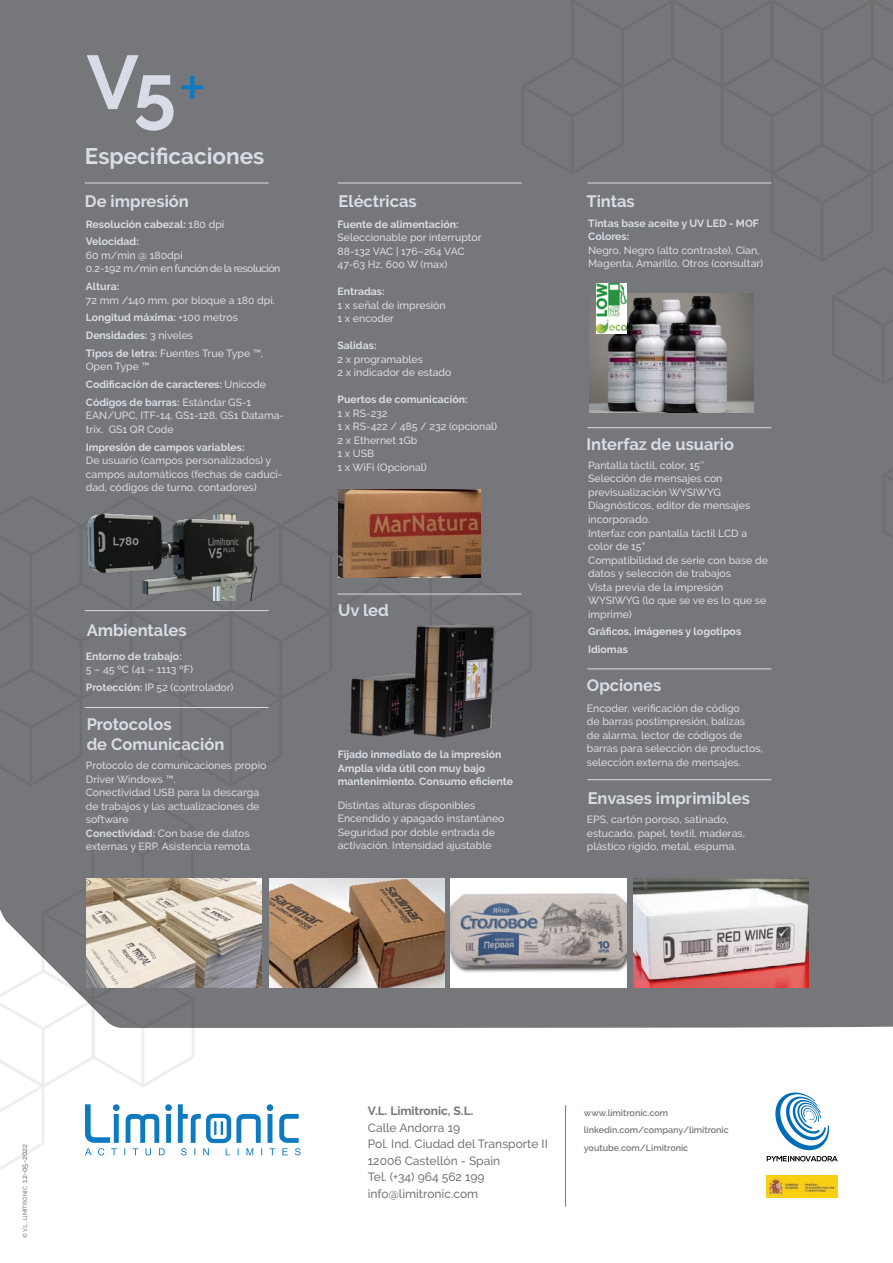
<style>
.page{position:relative;width:893px;height:1263px;background:#fff}
.page>*{position:absolute;margin:0;border:0;box-sizing:border-box;transform-origin:0 0}
.t1{font:700 77.1px "Raleway";color:#d8dce6}
.t2{font:700 22.5px "Raleway";color:#d8dce6}
.t3{font:700 16.5px/19.8px "Raleway";color:#d8dce6}
.t4{font:500 12px/16.5px "Raleway";color:#76777a}
.t5{font:700 12px "Raleway";color:#76777a}
.t6{font:500 10.5px/13.5px "Raleway";color:#d8dce6}
.t7{font:700 10.5px/17.7px "Raleway";color:#d8dce6}
.t8{font:500 10.5px/13.5px "Raleway";letter-spacing:-.05em;color:#d8dce6}
.t9{font:600 9px/17.5px "Raleway";color:#76777a}
.t10{font:500 6px "Raleway";color:#76777a}
.s1{font-weight:500}
.s2{font-weight:700}
.s3{font-size:7.5px}
</style>
<div class="page">
<div style="left:0;top:0;width:893px;height:1028px;background:#76777a"></div>
<svg style="left:883px;top:444px;width:10px;height:118px"></svg>
<div style="left:521px;top:0;width:372px;height:385px;background:#76777a"></div>
<div style="left:0;top:495px;width:532px;height:291px;background:#76777a"></div>
<svg style="left:775px;top:1092px;width:54px;height:58px"></svg>
<svg style="left:767px;top:1156px;width:71px;height:5px"></svg>
<img style="left:767px;top:1175px;width:71px;height:22px">
<svg style="left:0;top:796px;width:301px;height:374px"></svg>
<hr style="left:565px;top:1105px;width:1px;height:101px;background:#76777a">
<hr style="left:85px;top:183px;width:184px;height:1px;background:#d8dce6">
<hr style="left:85px;top:610px;width:184px;height:1px;background:#d8dce6">
<hr style="left:587px;top:427px;width:184px;height:1px;background:#d8dce6">
<hr style="left:587px;top:669px;width:184px;height:1px;background:#d8dce6">
<hr style="left:587px;top:779px;width:184px;height:1px;background:#d8dce6">
<hr style="left:85px;top:707px;width:184px;height:1px;background:#d8dce6">
<hr style="left:338px;top:183px;width:184px;height:1px;background:#d8dce6">
<hr style="left:338px;top:594px;width:184px;height:1px;background:#d8dce6">
<hr style="left:587px;top:183px;width:184px;height:1px;background:#d8dce6">
<img style="left:589px;top:293px;width:165px;height:120px">
<img style="left:596px;top:283px;width:31px;height:50px">
<img style="left:87px;top:878px;width:175px;height:109px">
<img style="left:269px;top:878px;width:176px;height:109px">
<img style="left:451px;top:878px;width:175px;height:109px">
<img style="left:633px;top:878px;width:175px;height:109px">
<img style="left:341px;top:620px;width:162px;height:121px">
<svg style="left:87px;top:55px;width:52px;height:54px"></svg>
<svg style="left:181px;top:76px;width:22px;height:23px"></svg>
<img style="left:338px;top:490px;width:143px;height:88px">
<img style="left:85px;top:507px;width:177px;height:93px">
<h1 class="t1" style="left:133px;top:48px;width:44px">5</h1>
<h2 class="t2" style="left:85px;top:144px;width:181px">Especificaciones</h2>
<h3 class="t3" style="left:85px;top:191px;width:105px">De impresión</h3>
<p class="t7" style="left:86px;top:215px;width:140px">Resolución cabezal: <span class="s1">180 dpi<br></span>Velocidad:</p>
<p class="t8" style="left:86px;top:248px;width:196px">60 m/min @ 180dpi<br>0.2-192 m/min en función de la resolución</p>
<p class="t7" style="left:86px;top:278px;width:35px">Altura:</p>
<p class="t6" style="left:86px;top:291px;width:191px;line-height:17.7px">72 mm /140 mm. por bloque a 180 dpi.<br><span class="s2">Longitud máxima:</span> +100 metros<br><span class="s2">Densidades:</span> 3 niveles<br><span class="s2">Tipos de letra:</span> Fuentes True Type ™,</p>
<p class="t7" style="left:86px;top:358px;width:182px"><span class="s1">Open Type ™<br></span>Codificación de caracteres: <span class="s1">Unicode<br></span>Códigos de barras: <span class="s1">Estándar GS-1</span></p>
<p class="t6" style="left:86px;top:409px;width:200px">EAN/UPC, ITF-14, GS1-128, GS1 Datama&shy;trix, GS1 QR Code</p>
<p class="t7" style="left:86px;top:438px;width:160px">Impresión de campos variables:</p>
<p class="t6" style="left:86px;top:454px;width:198px">De usuario (campos personalizados) y campos automáticos (fechas de caduci&shy;dad, códigos de turno, contadores)</p>
<h3 class="t3" style="left:87px;top:620px;width:102px">Ambientales</h3>
<p class="t7" style="left:86px;top:647px;width:98px">Entorno de trabajo:</p>
<p class="t6" style="left:86px;top:661px;width:149px;line-height:17.7px">5 – 45 ºC (41 – 1113 ºF)<br><span class="s2">Protección:</span> IP 52 (controlador)</p>
<h3 class="t3" style="left:87px;top:715px;width:139px">Protocolos<br>de Comunicación</h3>
<p class="t6" style="left:86px;top:759px;width:182px">Protocolo de comunicaciones propio<br>Driver Windows ™.<br>Conectividad USB para la descarga de trabajos y las actualizaciones de software<br><span class="s2">Conectividad:</span> Con base de datos externas y ERP. Asistencia remota.</p>
<h3 class="t3" style="left:339px;top:191px;width:80px">Eléctricas</h3>
<p class="t7" style="left:337px;top:215px;width:123px">Fuente de alimentación:</p>
<p class="t6" style="left:337px;top:231px;width:146px">Seleccionable por interruptor<br>88-132 VAC | 176–264 VAC<br>47-63 Hz, 600 W (max)</p>
<p class="t7" style="left:337px;top:283px;width:49px">Entradas:</p>
<p class="t6" style="left:337px;top:298px;width:110px">1 x señal de impresión<br>1 x encoder</p>
<p class="t7" style="left:337px;top:337px;width:41px">Salidas:</p>
<p class="t6" style="left:337px;top:352px;width:115px">2 x programables<br>2 x indicador de estado</p>
<p class="t7" style="left:337px;top:391px;width:132px">Puertos de comunicación:</p>
<p class="t6" style="left:337px;top:406px;width:161px">1 x RS-232<br>1 x RS-422 / 485 / 232 (opcional)<br>2 x Ethernet 1Gb<br>1 x USB<br>1 x WiFi (Opcional)</p>
<h3 class="t3" style="left:338px;top:600px;width:52px">Uv led</h3>
<p class="t7" style="left:338px;top:748px;width:177px;line-height:13.5px">Fijado inmediato de la impresión<br>Amplia vida útil con muy bajo mantenimiento. Consumo eficiente</p>
<p class="t6" style="left:338px;top:798px;width:168px">Distintas alturas disponibles<br>Encendido y apagado instantáneo<br>Seguridad por doble entrada de activación. Intensidad ajustable</p>
<h3 class="t3" style="left:586px;top:191px;width:50px">Tintas</h3>
<p class="t7" style="left:588px;top:216px;width:172px;line-height:13.5px">Tintas base aceite y UV LED - MOF<br>Colores:</p>
<p class="t6" style="left:588px;top:243px;width:176px">Negro, Negro (alto contraste), Cian,<br>Magenta, Amarillo, Otros (consultar)</p>
<h3 class="t3" style="left:586px;top:434px;width:149px">Interfaz de usuario</h3>
<p class="t6" style="left:588px;top:458px;width:181px">Pantalla táctil, color, 15’’<br>Selección de mensajes con previsualización WYSIWYG<br>Diagnósticos, editor de mensajes incorporado.<br>Interfaz con pantalla táctil LCD a color de 15”<br>Compatibilidad de serie con base de datos y selección de trabajos<br>Vista previa de la impresión<br>WYSIWYG (lo que se ve es lo que se imprime)</p>
<p class="t7" style="left:588px;top:623px;width:155px">Gráficos, imágenes y logotipos<br>Idiomas</p>
<h3 class="t3" style="left:587px;top:675px;width:76px">Opciones</h3>
<p class="t6" style="left:587px;top:701px;width:178px">Encoder, verificación de código<br>de barras postimpresión, balizas<br>de alarma, lector de códigos de barras para selección de productos, selección externa de mensajes.</p>
<h3 class="t3" style="left:588px;top:788px;width:164px">Envases imprimibles</h3>
<p class="t6" style="left:587px;top:813px;width:160px">EPS, cartón poroso, satinado, estucado, papel, textil, maderas, plástico rígido, metal, espuma.</p>
<p class="t10" style="left:22px;top:1238px;width:96px;rotate:-90deg">© V.L. LIMITRONIC <span class="s3">12-05-2022</span></p>
<p class="t5" style="left:368px;top:1104px;width:107px">V.L. Limitronic, S.L.</p>
<p class="t4" style="left:368px;top:1119px;width:181px">Calle Andorra 19<br>Pol. Ind. Ciudad del Transporte II<br>12006 Castellón - Spain<br>Tel. (+34) 964 562 199 info@limitronic.com</p>
<p class="t9" style="left:584px;top:1104px;width:146px">www.limitronic.com linkedin.com/company/limitronic youtube.com/Limitronic</p>
</div>
